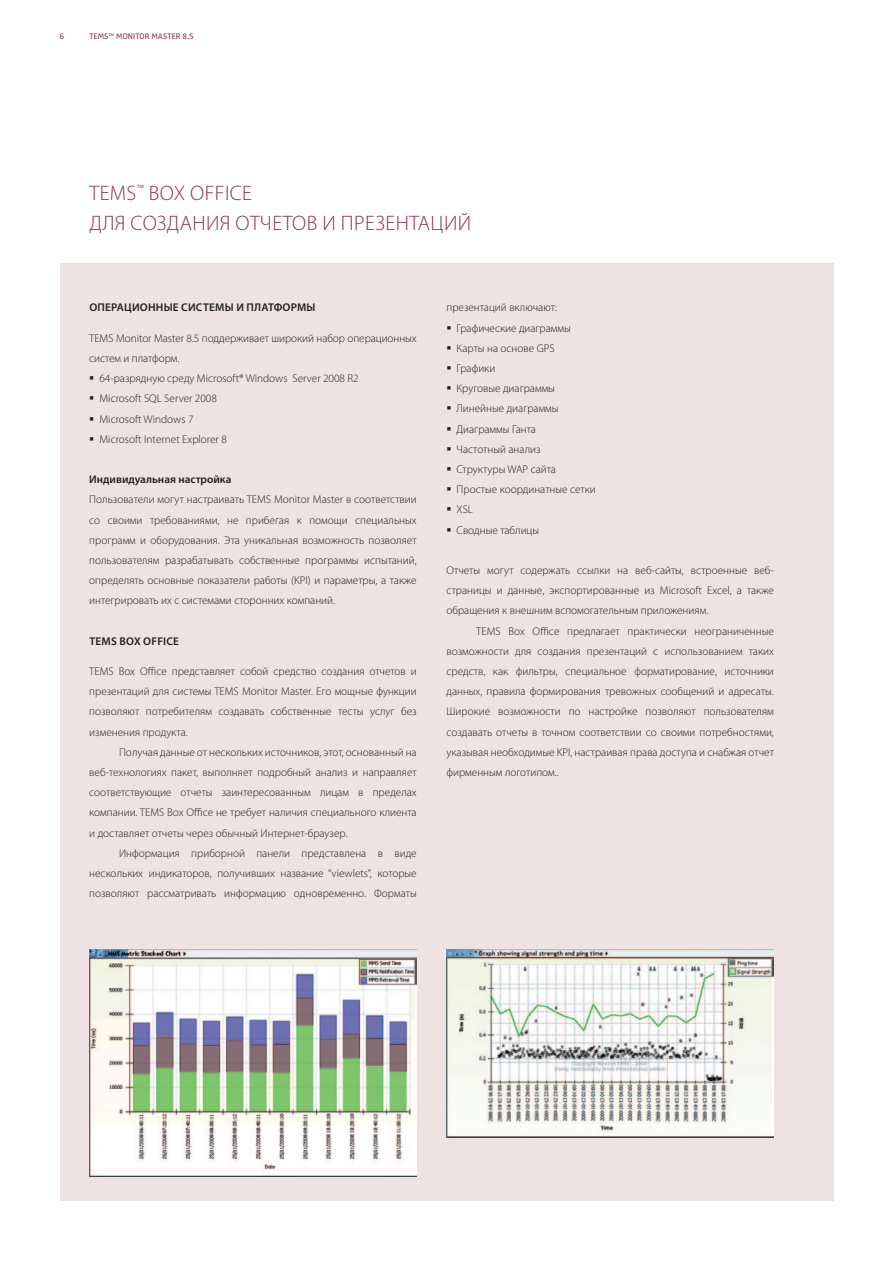
<style>
.page{position:relative;width:893px;height:1263px;background:#fff}
.page>*{position:absolute;margin:0;border:0;box-sizing:border-box;transform-origin:0 0}
._1_Chapter_Heading{font:300 21px/30.3px "Myriad Pro";letter-spacing:.02em;color:#8c2e53}
._3_Body_Text{font:300 11.25px/20.2px "Myriad Pro";color:#231f20;text-align:justify}
._3_Body_Text_No_inde{font:300 11.25px/20.2px "Myriad Pro";color:#231f20;text-align:justify}
._3_Bullet_List{font:300 11.25px "Myriad Pro";color:#231f20}
._2_Paragraph_Heading{font:600 11.25px "Myriad Pro";letter-spacing:.02em;color:#231f20}
._2_Paragraph_Heading-2{font:600 11.25px "Myriad Pro";color:#231f20}
._6_Running_Head{font:8.25px "Ascom Zwo";letter-spacing:.01em;color:#8c2e53}
</style>
<div class="page">
<div style="left:60px;top:264px;width:773px;height:937px;background:#eee2e2"></div>
<img style="left:89px;top:950px;width:328px;height:227px">
<img style="left:446px;top:949px;width:328px;height:189px">
<p class="_6_Running_Head" style="left:60px;top:32px;width:6px">6</p>
<p class="_6_Running_Head" style="left:89px;top:32px;width:106px">TEMS™ MONITOR MASTER 8.5</p>
<p class="_1_Chapter_Heading" style="left:90px;top:178px;width:383px">TEMS<sup>™</sup> BOX OFFICE<br>ДЛЯ СОЗДАНИЯ ОТЧЕТОВ И ПРЕЗЕНТАЦИЙ</p>
<p class="_2_Paragraph_Heading" style="left:89px;top:300px;width:228px">ОПЕРАЦИОННЫЕ СИСТЕМЫ И ПЛАТФОРМЫ</p>
<p class="_3_Body_Text_No_inde" style="left:89px;top:328px;width:329px">TEMS Monitor Master 8.5 поддерживает широкий набор операционных систем и платформ.</p>
<p class="_3_Bullet_List" style="left:99px;top:372px;width:261px">64-разрядную среду Microsoft® Windows Server 2008 R2</p>
<p class="_3_Bullet_List" style="left:99px;top:392px;width:119px">Microsoft SQL Server 2008</p>
<p class="_3_Bullet_List" style="left:99px;top:413px;width:96px">Microsoft Windows 7</p>
<p class="_3_Bullet_List" style="left:99px;top:433px;width:129px">Microsoft Internet Explorer 8</p>
<p class="_2_Paragraph_Heading-2" style="left:89px;top:472px;width:144px">Индивидуальная настройка</p>
<p class="_3_Body_Text_No_inde" style="left:89px;top:490px;width:329px">Пользователи могут настраивать TEMS Monitor Master в соответствии со своими требованиями, не прибегая к помощи специальных программ и оборудования. Эта уникальная возможность позволяет пользователям разрабатывать собственные программы испытаний, определять основные показатели работы (KPI) и параметры, а также интегрировать их с системами сторонних компаний.</p>
<p class="_2_Paragraph_Heading" style="left:89px;top:634px;width:91px">TEMS BOX OFFICE</p>
<p class="_3_Body_Text_No_inde" style="left:89px;top:661px;width:329px">TEMS Box Office представляет собой средство создания отчетов и презентаций для системы TEMS Monitor Master. Его мощные функции позволяют потребителям создавать собственные тесты услуг без изменения продукта.</p>
<p class="_3_Body_Text" style="left:89px;top:742px;width:329px;text-indent:30px">Получая данные от нескольких источников, этот, основанный на веб-технологиях пакет, выполняет подробный анализ и направляет соответствующие отчеты заинтересованным лицам в пределах компании. TEMS Box Office не требует наличия специального клиента и доставляет отчеты через обычный Интернет-браузер.</p>
<p class="_3_Body_Text" style="left:89px;top:843px;width:329px;text-indent:30px">Информация приборной панели представлена в виде нескольких индикаторов, получивших название “viewlets”, которые позволяют рассматривать информацию одновременно. Форматы</p>
<p class="_3_Body_Text" style="left:446px;top:298px;width:112px">презентаций включают:</p>
<p class="_3_Bullet_List" style="left:457px;top:322px;width:116px">Графические диаграммы</p>
<p class="_3_Bullet_List" style="left:457px;top:342px;width:99px">Карты на основе GPS</p>
<p class="_3_Bullet_List" style="left:457px;top:362px;width:40px">Графики</p>
<p class="_3_Bullet_List" style="left:457px;top:382px;width:100px">Круговые диаграммы</p>
<p class="_3_Bullet_List" style="left:457px;top:402px;width:104px">Линейные диаграммы</p>
<p class="_3_Bullet_List" style="left:457px;top:423px;width:81px">Диаграммы Ганта</p>
<p class="_3_Bullet_List" style="left:457px;top:443px;width:85px">Частотный анализ</p>
<p class="_3_Bullet_List" style="left:457px;top:463px;width:101px">Структуры WAP сайта</p>
<p class="_3_Bullet_List" style="left:457px;top:483px;width:141px">Простые координатные сетки</p>
<p class="_3_Bullet_List" style="left:457px;top:503px;width:18px">XSL</p>
<p class="_3_Bullet_List" style="left:457px;top:524px;width:84px">Сводные таблицы</p>
<p class="_3_Body_Text_No_inde" style="left:446px;top:560px;width:329px">Отчеты могут содержать ссылки на веб-сайты, встроенные веб&shy;страницы и данные, экспортированные из Microsoft Excel, а также обращения к внешним вспомогательным приложениям.</p>
<p class="_3_Body_Text" style="left:446px;top:621px;width:329px;text-indent:30px">TEMS Box Office предлагает практически неограниченные возможности для создания презентаций с использованием таких средств, как фильтры, специальное форматирование, источники данных, правила формирования тревожных сообщений и адресаты.<br>Широкие возможности по настройке позволяют пользователям создавать отчеты в точном соответствии со своими потребностями, указывая необходимые KPI, настраивая права доступа и снабжая отчет фирменным логотипом..</p>
</div>
